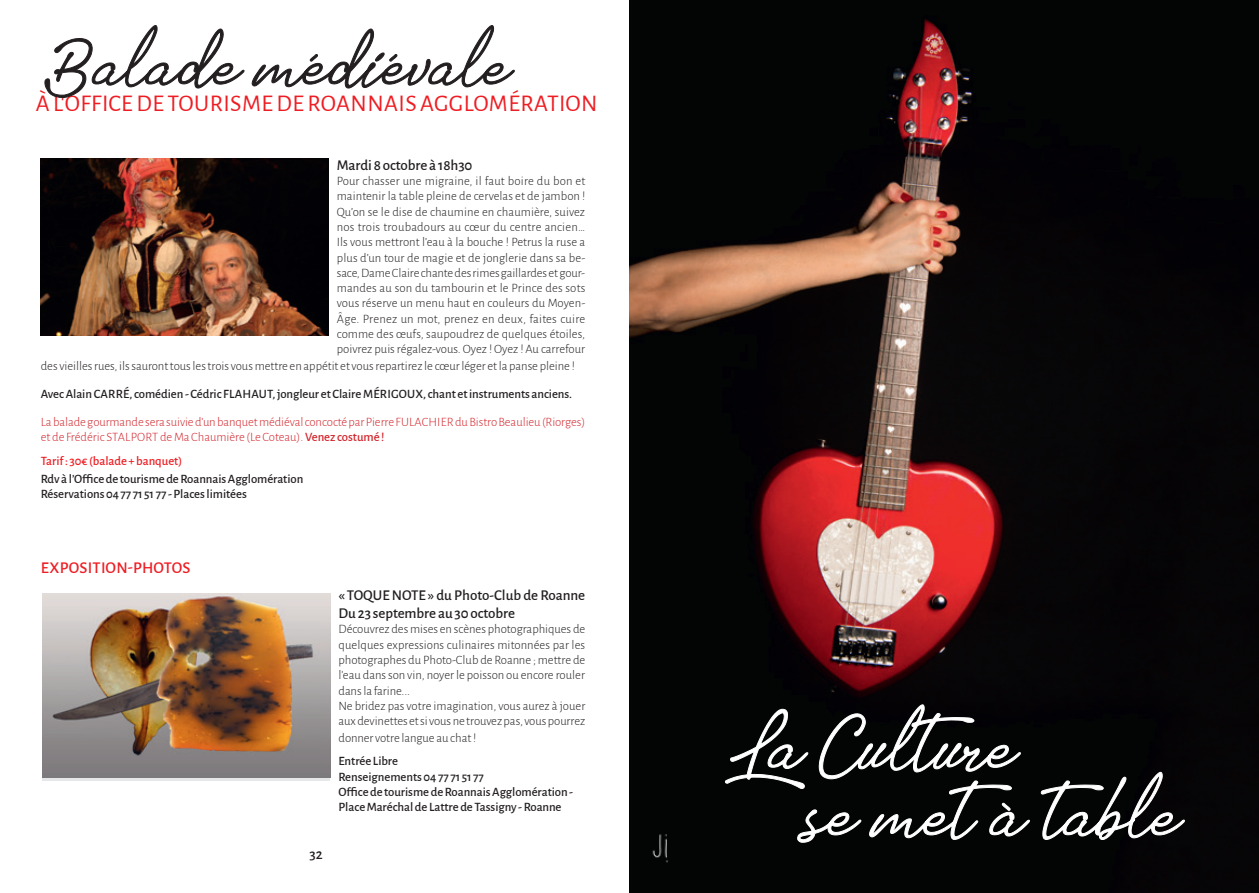
<style>
.page{position:relative;width:1259px;height:893px;background:#fff}
.page>*{position:absolute;margin:0;border:0;box-sizing:border-box;transform-origin:0 0}
.t1{font:24px "Alegreya Sans";letter-spacing:.015em;color:#ee1d23}
.t2{font:500 16.5px "Alegreya Sans";letter-spacing:.015em;color:#ee1d23}
.t3{font:500 15px/18px "Alegreya Sans";letter-spacing:-.005em;color:#231f20}
.t4{font:300 12.75px/15.3px "Alegreya Sans";letter-spacing:-.005em;color:#231f20;text-align:justify}
.t5{font:500 12.75px/15.3px "Alegreya Sans";letter-spacing:-.005em;color:#231f20}
.t6{font:300 12.75px/15.3px "Alegreya Sans";letter-spacing:-.005em;color:#d1232a}
.t7{font:500 12.75px "Alegreya Sans";letter-spacing:-.005em;color:#ee1d23}
.s1{font-weight:500}
</style>
<div class="page">
<img style="left:41px;top:158px;width:287px;height:178px">
<img style="left:43px;top:593px;width:287px;height:185px">
<img style="left:629px;top:0;width:630px;height:893px">
<img style="left:643px;top:831px;width:36px;height:36px">
<svg style="left:725px;top:705px;width:459px;height:137px;background:#262727"></svg>
<svg style="left:45px;top:25px;width:469px;height:73px"></svg>
<h1 class="t1" style="left:36px;top:87px;width:563px">À L'OFFICE DE TOURISME DE ROANNAIS AGGLOMÉRATION</h1>
<p class="t3" style="left:337px;top:155px;width:137px">Mardi 8 octobre à 18h30</p>
<p class="t4" style="left:337px;top:173px;width:250px">Pour chasser une migraine, il faut boire du bon et maintenir la table pleine de cervelas et de jambon !<br>Qu’on se le dise de chaumine en chaumière, suivez nos trois troubadours au cœur du centre ancien… Ils vous mettront l’eau à la bouche ! Petrus la ruse a plus d’un tour de magie et de jonglerie dans sa be&shy;sace, Dame Claire chante des rimes gaillardes et gour&shy;mandes au son du tambourin et le Prince des sots vous réserve un menu haut en couleurs du Moyen-Âge. Prenez un mot, prenez en deux, faites cuire comme des œufs, saupoudrez de quelques étoiles, poivrez puis régalez-vous. Oyez ! Oyez ! Au carrefour</p>
<p class="t4" style="left:41px;top:358px;width:535px">des vieilles rues, ils sauront tous les trois vous mettre en appétit et vous repartirez le cœur léger et la panse pleine !</p>
<p class="t5" style="left:41px;top:385px;width:533px">Avec Alain CARRÉ, comédien - Cédric FLAHAUT, jongleur et Claire MÉRIGOUX, chant et instruments anciens.</p>
<p class="t6" style="left:41px;top:414px;width:546px">La balade gourmande sera suivie d’un banquet médiéval concocté par Pierre FULACHIER du Bistro Beaulieu (Riorges) et de Frédéric STALPORT de Ma Chaumière (Le Coteau). <span class="s1">Venez costumé !</span></p>
<p class="t7" style="left:41px;top:452px;width:143px">Tarif : 30€ (balade + banquet)</p>
<p class="t5" style="left:41px;top:470px;width:264px">Rdv à l’Office de tourisme de Roannais Agglomération<br>Réservations 04 77 71 51 77 - Places limitées</p>
<p class="t2" style="left:41px;top:556px;width:151px">EXPOSITION-PHOTOS</p>
<p class="t3" style="left:309px;top:844px;width:15px">32</p>
<p class="t3" style="left:338px;top:585px;width:248px">« TOQUE NOTE » du Photo-Club de Roanne<br>Du 23 septembre au 30 octobre</p>
<p class="t4" style="left:338px;top:621px;width:248px;text-align:left">Découvrez des mises en scènes photographiques de quelques expressions culinaires mitonnées par les photographes du Photo-Club de Roanne ; mettre de l'eau dans son vin, noyer le poisson ou encore rouler dans la farine...<br>Ne bridez pas votre imagination, vous aurez à jouer aux devinettes et si vous ne trouvez pas, vous pourrez</p>
<p class="t4" style="left:338px;top:729px;width:139px">donner votre langue au chat !</p>
<p class="t5" style="left:338px;top:753px;width:236px">Entrée Libre<br>Renseignements 04 77 71 51 77<br>Office de tourisme de Roannais Agglomération - Place Maréchal de Lattre de Tassigny - Roanne</p>
</div>
